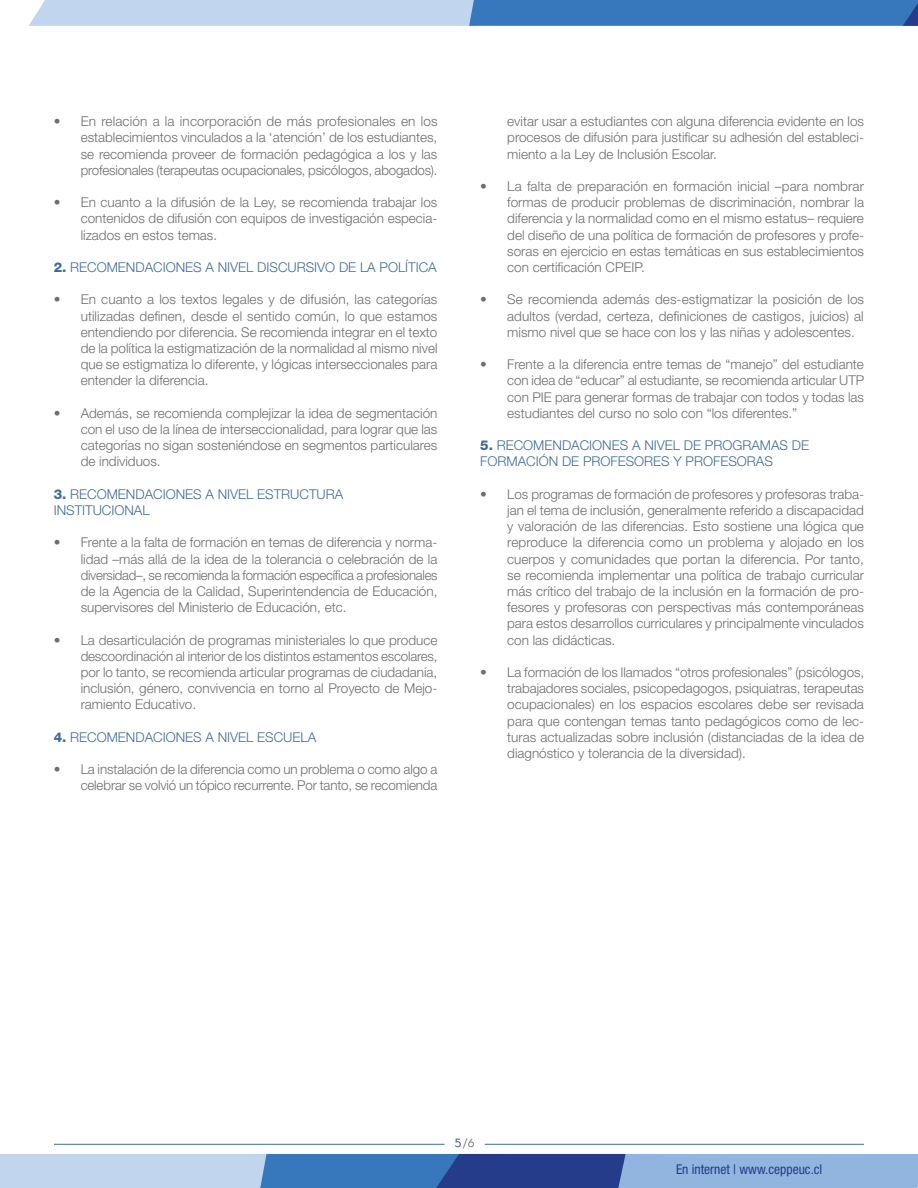
<style>
.page{position:relative;width:918px;height:1188px;background:#fff}
.page>*{position:absolute;margin:0;border:0;box-sizing:border-box;transform-origin:0 0}
.t1{font:300 13.5px/16.2px "Helvetica Neue LT Std";color:#6c6d70;text-align:justify}
.t2{font:300 13.5px/16.2px "Helvetica Neue LT Std";color:#406d95}
.t3{font:condensed 13.5px "Helvetica Neue LT Std";color:#253c8a}
.t4{font:12px "Neutra Text Book Alt";color:#253c8a}
.s1{font-weight:800}
.s2{font-family:"Neutra Text Book SC";color:#6c6d70}
.s3{color:#6c6d70}
</style>
<div class="page">
<svg style="left:29px;top:0;width:889px;height:26px;background:#7ca7d5"></svg>
<svg style="left:0;top:1154px;width:918px;height:34px;background:#789bcc"></svg>
<hr style="left:54px;top:1144px;width:391px;height:1px;background:#406d95">
<hr style="left:485px;top:1144px;width:379px;height:1px;background:#406d95">
<p class="t1" style="left:81px;top:113px;width:359px;text-indent:-27px">• En relación a la incorporación de más profesionales en los establecimientos vinculados a la ‘atención’ de los estudiantes, se recomienda proveer de formación pedagógica a los y las profesionales (terapeutas ocupacionales, psicólogos, abogados).</p>
<p class="t1" style="left:81px;top:194px;width:358px;text-indent:-27px">• En cuanto a la difusión de la Ley, se recomienda trabajar los contenidos de difusión con equipos de investigación especia&shy;lizados en estos temas.</p>
<p class="t2" style="left:54px;top:259px;width:385px"><span class="s1">2.</span> RECOMENDACIONES A NIVEL DISCURSIVO DE LA POLÍTICA</p>
<p class="t1" style="left:81px;top:291px;width:358px;text-indent:-27px">• En cuanto a los textos legales y de difusión, las categorías utilizadas definen, desde el sentido común, lo que estamos entendiendo por diferencia. Se recomienda integrar en el texto de la política la estigmatización de la normalidad al mismo nivel que se estigmatiza lo diferente, y lógicas interseccionales para entender la diferencia.</p>
<p class="t1" style="left:81px;top:405px;width:358px;text-indent:-27px">• Además, se recomienda complejizar la idea de segmentación con el uso de la línea de interseccionalidad, para lograr que las categorías no sigan sosteniéndose en segmentos particulares de individuos.</p>
<p class="t2" style="left:54px;top:486px;width:291px"><span class="s1">3.</span> RECOMENDACIONES A NIVEL ESTRUCTURA<br>INSTITUCIONAL</p>
<p class="t1" style="left:81px;top:534px;width:358px;text-indent:-27px">• Frente a la falta de formación en temas de diferencia y norma&shy;lidad –más allá de la idea de la tolerancia o celebración de la diversidad–, se recomienda la formación específica a profesionales de la Agencia de la Calidad, Superintendencia de Educación, supervisores del Ministerio de Educación, etc.</p>
<p class="t1" style="left:81px;top:632px;width:358px;text-indent:-27px">• La desarticulación de programas ministeriales lo que produce descoordinación al interior de los distintos estamentos escolares, por lo tanto, se recomienda articular programas de ciudadanía, inclusión, género, convivencia en torno al Proyecto de Mejo&shy;ramiento Educativo.</p>
<p class="t2" style="left:54px;top:729px;width:264px"><span class="s1">4.</span> RECOMENDACIONES A NIVEL ESCUELA</p>
<p class="t1" style="left:54px;top:761px;width:385px;text-align:right">• La instalación de la diferencia como un problema o como algo a celebrar se volvió un tópico recurrente. Por tanto, se recomienda</p>
<p class="t1" style="left:507px;top:113px;width:358px">evitar usar a estudiantes con alguna diferencia evidente en los procesos de difusión para justificar su adhesión del estableci&shy;miento a la Ley de Inclusión Escolar.</p>
<p class="t1" style="left:507px;top:178px;width:358px;text-indent:-27px">• La falta de preparación en formación inicial –para nombrar formas de producir problemas de discriminación, nombrar la diferencia y la normalidad como en el mismo estatus– requiere del diseño de una política de formación de profesores y profe&shy;soras en ejercicio en estas temáticas en sus establecimientos con certificación CPEIP.</p>
<p class="t1" style="left:507px;top:291px;width:358px;text-indent:-27px">• Se recomienda además des-estigmatizar la posición de los adultos (verdad, certeza, definiciones de castigos, juicios) al mismo nivel que se hace con los y las niñas y adolescentes.</p>
<p class="t1" style="left:507px;top:356px;width:358px;text-indent:-27px">• Frente a la diferencia entre temas de “manejo” del estudiante con idea de “educar” al estudiante, se recomienda articular UTP con PIE para generar formas de trabajar con todos y todas las estudiantes del curso no solo con “los diferentes.”</p>
<p class="t2" style="left:480px;top:437px;width:330px"><span class="s1">5.</span> RECOMENDACIONES A NIVEL DE PROGRAMAS DE<br>FORMACIÓN DE PROFESORES Y PROFESORAS</p>
<p class="t1" style="left:507px;top:486px;width:358px;text-indent:-27px">• Los programas de formación de profesores y profesoras traba&shy;jan el tema de inclusión, generalmente referido a discapacidad y valoración de las diferencias. Esto sostiene una lógica que reproduce la diferencia como un problema y alojado en los cuerpos y comunidades que portan la diferencia. Por tanto, se recomienda implementar una política de trabajo curricular más crítico del trabajo de la inclusión en la formación de pro&shy;fesores y profesoras con perspectivas más contemporáneas para estos desarrollos curriculares y principalmente vinculados con las didácticas.</p>
<p class="t1" style="left:507px;top:664px;width:359px;text-indent:-27px">• La formación de los llamados “otros profesionales” (psicólogos, trabajadores sociales, psicopedagogos, psiquiatras, terapeutas ocupacionales) en los espacios escolares debe ser revisada para que contengan temas tanto pedagógicos como de lec&shy;turas actualizadas sobre inclusión (distanciadas de la idea de diagnóstico y tolerancia de la diversidad).</p>
<p class="t4" style="left:455px;top:1135px;width:22px">5<span class="s2">/</span><span class="s3">6</span></p>
<p class="t3" style="left:676px;top:1162px;width:148px">En internet | www.ceppeuc.cl</p>
</div>
